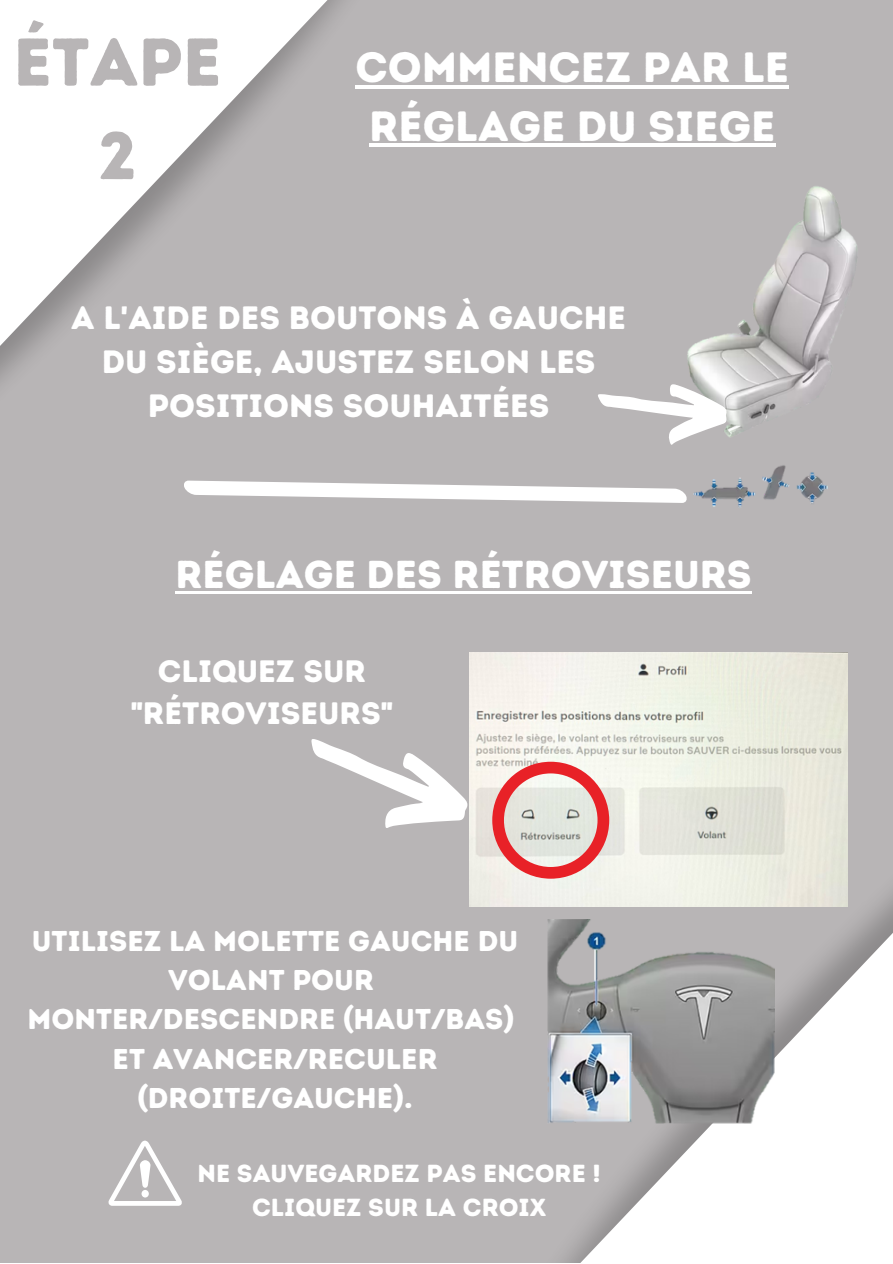
<style>
.page{position:relative;width:893px;height:1264px;background:#fff}
.page>*{position:absolute;margin:0;border:0;box-sizing:border-box;transform-origin:0 0}
.t1{font:67.35px/93.4px "Intro Rust Base";color:#b8b5b6;text-align:center}
.t2{font:42.3px/58.7px "Intro Rust Base";color:#fff;text-align:center}
.t3{font:38.85px "Intro Rust Base";color:#fff}
.t4{font:32.4px/44.4px "Intro Rust Base";color:#fff;text-align:center}
.t5{font:30.9px/42.5px "Intro Rust Base";color:#fff;text-align:center}
.t6{font:28.65px/39.3px "Intro Rust Base";color:#fff;text-align:center}
.t7{font:24.75px/33.9px "Intro Rust Base";color:#fff;text-align:center}
</style>
<div class="page">
<div style="left:0;top:0;width:892px;height:1262px;background:#b8b5b6"></div>
<svg style="left:0;top:0;width:444px;height:383px"></svg>
<svg style="left:469px;top:676px;width:423px;height:586px"></svg>
<img style="left:687px;top:186px;width:170px;height:322px">
<img style="left:469px;top:652px;width:378px;height:254px">
<svg style="left:598px;top:369px;width:133px;height:86px"></svg>
<svg style="left:311px;top:708px;width:168px;height:150px"></svg>
<svg style="left:184px;top:480px;width:503px;height:23px"></svg>
<svg style="left:108px;top:1140px;width:74px;height:65px"></svg>
<img style="left:547px;top:919px;width:227px;height:204px">
<svg style="left:492px;top:761px;width:117px;height:117px;background:#e5afac"></svg>
<hr style="left:355px;top:85px;width:434px;height:3px;background:#fff">
<hr style="left:369px;top:143px;width:406px;height:4px;background:#fff">
<hr style="left:175px;top:591px;width:576px;height:2px;background:#fff">
<h1 class="t1" style="left:13px;top:15px;width:209px">ÉTAPE<br>2</h1>
<h2 class="t2" style="left:355px;top:38px;width:435px">COMMENCEZ PAR LE<br>RÉGLAGE DU SIEGE</h2>
<p class="t4" style="left:71px;top:295px;width:556px">A L'AIDE DES BOUTONS À GAUCHE<br>DU SIÈGE, AJUSTEZ SELON LES<br>POSITIONS SOUHAITÉES</p>
<h3 class="t3" style="left:175px;top:551px;width:577px">RÉGLAGE DES RÉTROVISEURS</h3>
<p class="t5" style="left:131px;top:649px;width:264px">CLIQUEZ SUR "RÉTROVISEURS"</p>
<p class="t6" style="left:28px;top:921px;width:492px">UTILISEZ LA MOLETTE GAUCHE DU<br>VOLANT POUR<br>MONTER/DESCENDRE (HAUT/BAS)<br>ET AVANCER/RECULER (DROITE/GAUCHE).</p>
<p class="t7" style="left:197px;top:1155px;width:405px">NE SAUVEGARDEZ PAS ENCORE !<br>CLIQUEZ SUR LA CROIX</p>
</div>
